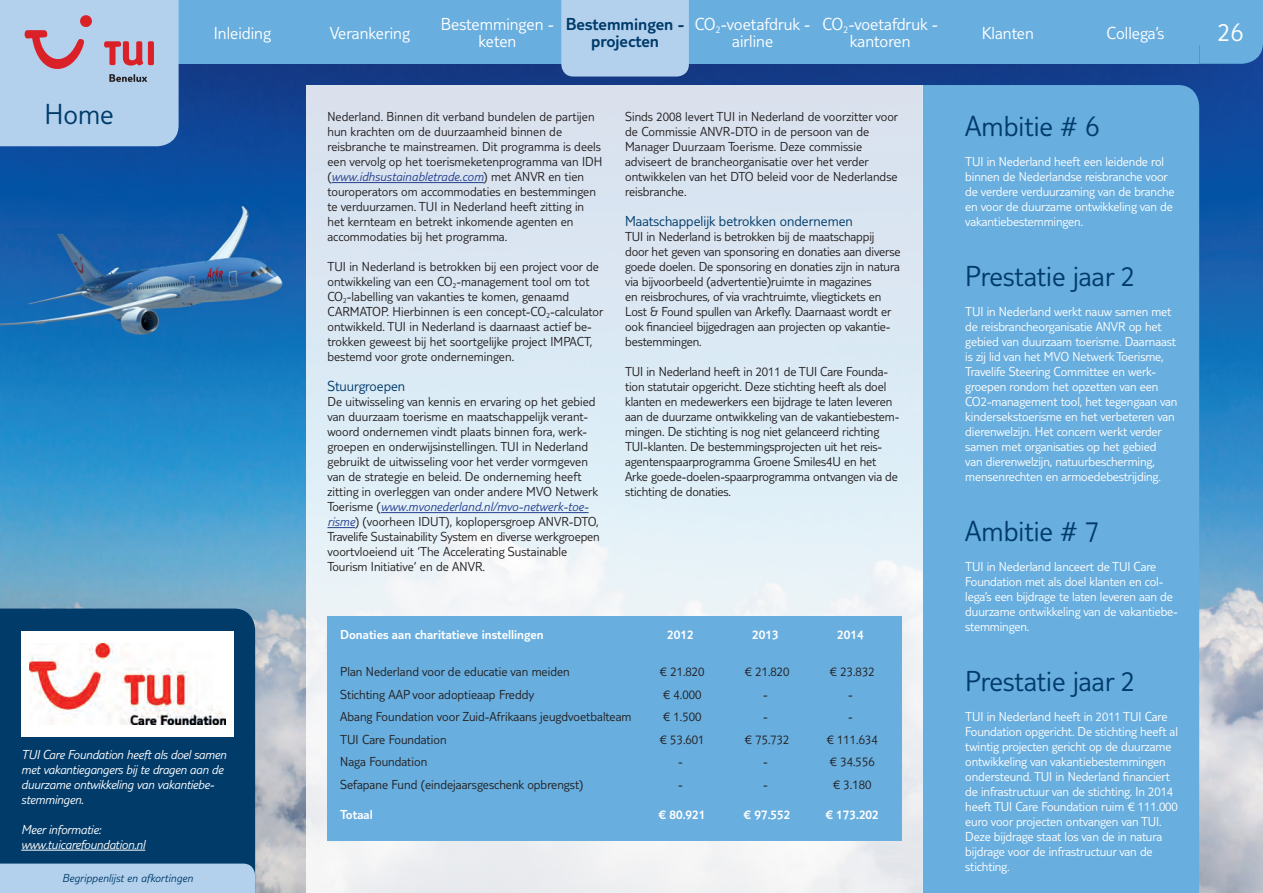
<style>
.page{position:relative;width:1263px;height:893px;background:#fff}
.page>*{position:absolute;margin:0;border:0;box-sizing:border-box;transform-origin:0 0}
.t1{font:300 30px "TUI Type";color:#003b6a}
.t2{font:300 27px "TUI Type";color:#fff}
.t3{font:300 18px/16.5px "TUI Type";color:#fff;text-align:center}
.t4{font:300 18px/16.5px "TUI Type";color:#003b6a;text-align:center}
.t5{font:300 15px "TUI Type";color:#003b6a}
.t6{font:300 13.5px/15px "TUI Type";color:#231f20}
.t7{font:300 13.5px/15px "TUI Type";letter-spacing:-.01em;color:#fff}
.t8{font:italic 300 13.5px/15px "TUI Type";letter-spacing:-.02em;color:#fff}
.t9{font:300 13.5px "TUI Type";color:#fff}
.t10{font:italic 300 12px "TUI Type";color:#003b6a}
.s1{font-style:italic;color:#253f8e}
</style>
<div class="page">
<img style="left:0;top:64px;width:1263px;height:829px">
<div style="left:179px;top:0;width:1020px;height:64px;background:#68aedf"></div>
<div style="left:1199px;top:0;width:64px;height:64px;background:#68aedf"></div>
<svg style="left:0;top:0;width:179px;height:146px;background:#b3c5e0"></svg>
<div style="left:80px;top:15px;width:12px;height:12px;background:#da2128;border-radius:50%"></div>
<div style="left:923px;top:85px;width:276px;height:808px;background:#68aedf"></div>
<div style="left:306px;top:85px;width:617px;height:808px;background:linear-gradient(to bottom,#d5e4f2,#f3f5f5)"></div>
<hr style="left:332px;top:182px;width:152px;height:1px;background:#253f8e">
<hr style="left:381px;top:512px;width:207px;height:1px;background:#253f8e">
<svg style="left:327px;top:527px;width:28px;height:1px"></svg>
<div style="left:327px;top:616px;width:574px;height:224px;background:#68aedf"></div>
<div style="left:0;top:609px;width:255px;height:255px;background:#003b6a"></div>
<hr style="left:21px;top:850px;width:124px;height:1px;background:#fff">
<div style="left:21px;top:631px;width:213px;height:105px;background:#fff"></div>
<img style="left:29px;top:644px;width:197px;height:80px">
<div style="left:0;top:864px;width:255px;height:29px;background:#b3d1ed"></div>
<div style="left:560px;top:0;width:130px;height:78px;background:#b3d1ed"></div>
<h3 class="t3" style="left:214px;top:24px;width:59px">Inleiding</h3>
<h3 class="t3" style="left:330px;top:24px;width:81px">Verankering</h3>
<h3 class="t3" style="left:441px;top:16px;width:115px">Bestemmingen - keten</h3>
<h3 class="t4" style="left:566px;top:16px;width:120px">Bestemmingen - projecten</h3>
<h3 class="t3" style="left:695px;top:16px;width:117px">CO<sub>2</sub>-voetafdruk - airline</h3>
<h3 class="t3" style="left:822px;top:16px;width:117px">CO<sub>2</sub>-voetafdruk - kantoren</h3>
<h3 class="t3" style="left:982px;top:24px;width:54px">Klanten</h3>
<h3 class="t3" style="left:1106px;top:24px;width:59px">Collega’s</h3>
<h1 class="t1" style="left:44px;top:97px;width:71px">Home</h1>
<p class="t6" style="left:327px;top:109px;width:277px">Nederland. Binnen dit verband bundelen de partijen hun krachten om de duurzaamheid binnen de reisbranche te mainstreamen. Dit programma is deels een vervolg op het toerismeketenprogramma van IDH (<span class="s1">www.idhsustainabletrade.com</span>) met ANVR en tien touroperators om accommodaties en bestemmingen te verduurzamen. TUI in Nederland heeft zitting in het kernteam en betrekt inkomende agenten en accommodaties bij het programma.</p>
<p class="t6" style="left:327px;top:259px;width:278px">TUI in Nederland is betrokken bij een project voor de ontwikkeling van een CO<sub>2</sub>-management tool om tot CO<sub>2</sub>-labelling van vakanties te komen, genaamd CARMATOP. Hierbinnen is een concept-CO<sub>2</sub>-calculator ontwikkeld. TUI in Nederland is daarnaast actief be&shy;trokken geweest bij het soortgelijke project IMPACT, bestemd voor grote ondernemingen.</p>
<p class="t5" style="left:327px;top:378px;width:79px">Stuurgroepen</p>
<p class="t6" style="left:327px;top:394px;width:274px">De uitwisseling van kennis en ervaring op het gebied van duurzaam toerisme en maatschappelijk verant&shy;woord ondernemen vindt plaats binnen fora, werk&shy;groepen en onderwijsinstellingen. TUI in Nederland gebruikt de uitwisseling voor het verder vormgeven van de strategie en beleid. De onderneming heeft zitting in overleggen van onder andere MVO Netwerk Toerisme (<span class="s1">www.mvonederland.nl/mvo-netwerk-toe&shy;risme</span>) (voorheen IDUT), koplopersgroep ANVR-DTO, Travelife Sustainability System en diverse werkgroepen voortvloeiend uit ‘The Accelerating Sustainable Tourism Initiative’ en de ANVR.</p>
<p class="t6" style="left:625px;top:109px;width:275px">Sinds 2008 levert TUI in Nederland de voorzitter voor de Commissie ANVR-DTO in de persoon van de Manager Duurzaam Toerisme. Deze commissie adviseert de brancheorganisatie over het verder ontwikkelen van het DTO beleid voor de Nederlandse reisbranche.</p>
<p class="t5" style="left:625px;top:213px;width:229px">Maatschappelijk betrokken ondernemen</p>
<p class="t6" style="left:625px;top:229px;width:277px">TUI in Nederland is betrokken bij de maatschappij door het geven van sponsoring en donaties aan diverse goede doelen. De sponsoring en donaties zijn in natura via bijvoorbeeld (advertentie)ruimte in magazines<br>en reisbrochures, of via vrachtruimte, vliegtickets en Lost &amp; Found spullen van Arkefly. Daarnaast wordt er ook financieel bijgedragen aan projecten op vakantie&shy;bestemmingen.</p>
<p class="t6" style="left:625px;top:364px;width:276px">TUI in Nederland heeft in 2011 de TUI Care Founda&shy;tion statutair opgericht. Deze stichting heeft als doel klanten en medewerkers een bijdrage te laten leveren aan de duurzame ontwikkeling van de vakantiebestem&shy;mingen. De stichting is nog niet gelanceerd richting TUI-klanten. De bestemmingsprojecten uit het reis&shy;agentenspaarprogramma Groene Smiles4U en het Arke goede-doelen-spaarprogramma ontvangen via de stichting de donaties.</p>
<p class="t8" style="left:21px;top:746px;width:207px">TUI Care Foundation heeft als doel samen met vakantiegangers bij te dragen aan de duurzame ontwikkeling van vakantiebe&shy;stemmingen.</p>
<p class="t8" style="left:21px;top:821px;width:125px">Meer informatie: www.tuicarefoundation.nl</p>
<p class="t10" style="left:62px;top:871px;width:132px">Begrippenlijst en afkortingen</p>
<p class="t9" style="left:340px;top:626px;width:205px">Donaties aan charitatieve instellingen</p>
<p class="t9" style="left:667px;top:626px;width:28px">2012</p>
<p class="t9" style="left:752px;top:626px;width:28px">2013</p>
<p class="t9" style="left:837px;top:626px;width:28px">2014</p>
<p class="t6" style="left:340px;top:664px;width:231px">Plan Nederland voor de educatie van meiden</p>
<p class="t6" style="left:659px;top:664px;width:47px">€ 21.820</p>
<p class="t6" style="left:744px;top:664px;width:47px">€ 21.820</p>
<p class="t6" style="left:829px;top:664px;width:47px">€ 23.832</p>
<p class="t6" style="left:340px;top:686px;width:196px">Stichting AAP voor adoptieaap Freddy</p>
<p class="t6" style="left:663px;top:686px;width:40px">€ 4.000</p>
<p class="t6" style="left:763px;top:686px;width:6px">-</p>
<p class="t6" style="left:848px;top:686px;width:6px">-</p>
<p class="t6" style="left:340px;top:709px;width:293px">Abang Foundation voor Zuid-Afrikaans jeugdvoetbalteam</p>
<p class="t6" style="left:663px;top:709px;width:40px">€ 1.500</p>
<p class="t6" style="left:763px;top:709px;width:6px">-</p>
<p class="t6" style="left:848px;top:709px;width:6px">-</p>
<p class="t6" style="left:340px;top:731px;width:108px">TUI Care Foundation</p>
<p class="t6" style="left:659px;top:731px;width:47px">€ 53.601</p>
<p class="t6" style="left:744px;top:731px;width:47px">€ 75.732</p>
<p class="t6" style="left:826px;top:731px;width:53px">€ 111.634</p>
<p class="t6" style="left:340px;top:754px;width:89px">Naga Foundation</p>
<p class="t6" style="left:678px;top:754px;width:6px">-</p>
<p class="t6" style="left:763px;top:754px;width:6px">-</p>
<p class="t6" style="left:829px;top:754px;width:47px">€ 34.556</p>
<p class="t6" style="left:340px;top:776px;width:245px">Sefapane Fund (eindejaarsgeschenk opbrengst)</p>
<p class="t6" style="left:678px;top:776px;width:6px">-</p>
<p class="t6" style="left:763px;top:776px;width:6px">-</p>
<p class="t6" style="left:833px;top:776px;width:40px">€ 3.180</p>
<p class="t9" style="left:340px;top:806px;width:34px">Totaal</p>
<p class="t9" style="left:658px;top:806px;width:48px">€ 80.921</p>
<p class="t9" style="left:744px;top:806px;width:48px">€ 97.552</p>
<p class="t9" style="left:825px;top:806px;width:55px">€ 173.202</p>
<h1 class="t1" style="left:965px;top:109px;width:136px">Ambitie # 6</h1>
<p class="t7" style="left:965px;top:154px;width:211px">TUI in Nederland heeft een leidende rol binnen de Nederlandse reisbranche voor de verdere verduurzaming van de branche en voor de duurzame ontwikkeling van de vakantiebestemmingen.</p>
<h1 class="t1" style="left:965px;top:259px;width:172px">Prestatie jaar 2</h1>
<p class="t7" style="left:965px;top:304px;width:214px">TUI in Nederland werkt nauw samen met de reisbrancheorganisatie ANVR op het gebied van duurzaam toerisme. Daarnaast is zij lid van het MVO Netwerk Toerisme, Travelife Steering Committee en werk&shy;groepen rondom het opzetten van een CO2-management tool, het tegengaan van kindersekstoerisme en het verbeteren van dierenwelzijn. Het concern werkt verder samen met organisaties op het gebied<br>van dierenwelzijn, natuurbescherming, mensenrechten en armoedebestrijding.</p>
<h1 class="t1" style="left:965px;top:514px;width:136px">Ambitie # 7</h1>
<p class="t7" style="left:965px;top:559px;width:214px">TUI in Nederland lanceert de TUI Care Foundation met als doel klanten en col&shy;lega’s een bijdrage te laten leveren aan de duurzame ontwikkeling van de vakantiebe&shy;stemmingen.</p>
<h1 class="t1" style="left:965px;top:664px;width:172px">Prestatie jaar 2</h1>
<p class="t7" style="left:965px;top:709px;width:214px">TUI in Nederland heeft in 2011 TUI Care Foundation opgericht. De stichting heeft al twintig projecten gericht op de duurzame ontwikkeling van vakantiebestemmingen ondersteund. TUI in Nederland financiert de infrastructuur van de stichting. In 2014 heeft TUI Care Foundation ruim € 111.000 euro voor projecten ontvangen van TUI.<br>Deze bijdrage staat los van de in natura bijdrage voor de infrastructuur van de stichting.</p>
<h2 class="t2" style="left:1218px;top:17px;width:27px">26</h2>
</div>
